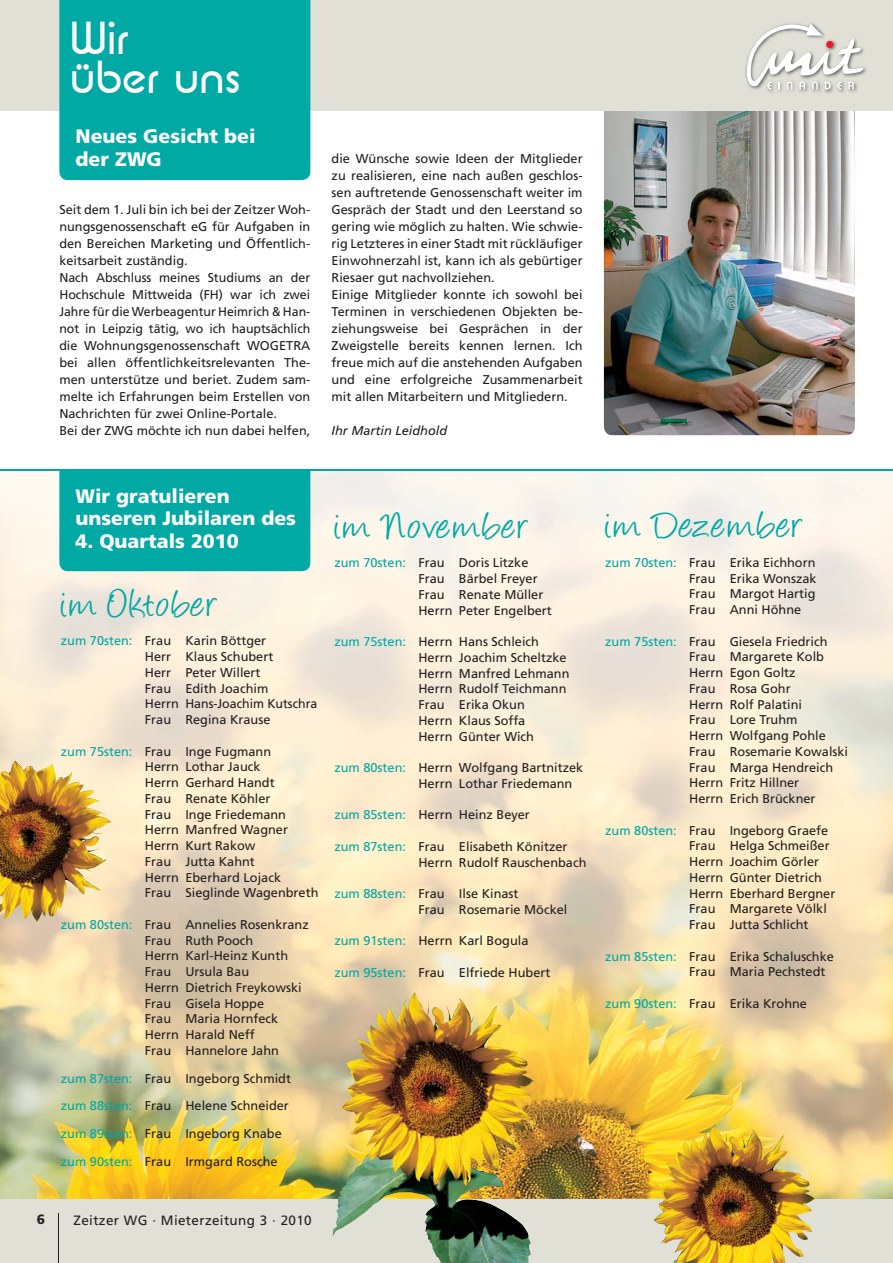
<style>
.page{position:relative;width:893px;height:1263px;background:#fff}
.page>*{position:absolute;margin:0;border:0;box-sizing:border-box;transform-origin:0 0}
.t1{font:45px "Angelina";letter-spacing:.05em;color:#00a9a4}
.t2{font:45px/39px "Expressa";letter-spacing:.025em;color:#fff}
.t3{font:900 19.5px/22.5px "Frutiger";color:#fff}
.t4{font:13.5px "Frutiger";letter-spacing:.025em;color:#231f20}
.t5{font:900 13.5px "Frutiger";color:#231f20}
.t6{font:12.75px/15.8px "Frutiger";color:#231f20}
.t7{font:italic 12.75px "Frutiger";color:#231f20}
.s1{color:#00a9a4}
</style>
<div class="page">
<img style="left:604px;top:102px;width:250px;height:333px;border-radius:9px">
<img style="left:0;top:471px;width:892px;height:728px">
<div style="left:59px;top:451px;width:251px;height:120px;background:#00a9a4;border-radius:9px"></div>
<img style="left:54px;top:816px;width:58px;height:99px">
<img style="left:0;top:1199px;width:892px;height:64px">
<div style="left:0;top:0;width:892px;height:111px;background:#e1e0d7"></div>
<img style="left:745px;top:66px;width:112px;height:27px">
<svg style="left:746px;top:23px;width:121px;height:67px"></svg>
<hr style="left:59px;top:1214px;width:1px;height:49px;background:#231f20">
<div style="left:59px;top:0;width:251px;height:180px;background:#00a9a4"></div>
<img style="left:407px;top:991px;width:119px;height:70px">
<img style="left:709px;top:1123px;width:99px;height:59px">
<div style="left:35px;top:434px;width:296px;height:35px;background:#fff"></div>
<hr style="left:0;top:469px;width:892px;height:2px;background:#00a9a4">
<h1 class="t2" style="left:71px;top:19px;width:171px">Wir<br>über uns</h1>
<h2 class="t3" style="left:75px;top:127px;width:181px">Neues Gesicht bei der ZWG</h2>
<p class="t6" style="left:59px;top:202px;width:252px;line-height:17px">Seit dem 1. Juli bin ich bei der Zeitzer Woh&shy;nungsgenossenschaft eG für Aufgaben in den Bereichen Marketing und Öffentlich&shy;keitsarbeit zuständig.<br>Nach Abschluss meines Studiums an der Hochschule Mittweida (FH) war ich zwei Jahre für die Werbeagentur Heimrich &amp; Han&shy;not in Leipzig tätig, wo ich hauptsächlich die Wohnungsgenossenschaft WOGETRA bei allen öffentlichkeitsrelevanten The&shy;men unterstütze und beriet. Zudem sam&shy;melte ich Erfahrungen beim Erstellen von Nachrichten für zwei Online-Portale.<br>Bei der ZWG möchte ich nun dabei helfen,</p>
<p class="t6" style="left:331px;top:151px;width:252px;line-height:17px">die Wünsche sowie Ideen der Mitglieder zu realisieren, eine nach außen geschlos&shy;sen auftretende Genossenschaft weiter im Gespräch der Stadt und den Leerstand so gering wie möglich zu halten. Wie schwie&shy;rig Letzteres in einer Stadt mit rückläufiger Einwohnerzahl ist, kann ich als gebürtiger Riesaer gut nachvollziehen.<br>Einige Mitglieder konnte ich sowohl bei Terminen in verschiedenen Objekten be&shy;ziehungsweise bei Gesprächen in der Zweigstelle bereits kennen lernen. Ich freue mich auf die anstehenden Aufgaben und eine erfolgreiche Zusammenarbeit mit allen Mitarbeitern und Mitgliedern.</p>
<p class="t7" style="left:331px;top:426px;width:117px">Ihr Martin Leidhold</p>
<h2 class="t3" style="left:75px;top:486px;width:222px">Wir gratulieren unseren Jubilaren des</h2>
<h2 class="t3" style="left:75px;top:531px;width:165px">4. Quartals 2010</h2>
<h1 class="t1" style="left:61px;top:585px;width:159px">im Oktober</h1>
<p class="t6" style="left:145px;top:634px;width:174px;text-indent:-84px"><span class="s1">zum 70sten:</span> Frau Karin Böttger<br>Herr Klaus Schubert<br>Herr Peter Willert<br>Frau Edith Joachim<br>Herrn Hans-Joachim Kutschra<br>Frau Regina Krause</p>
<p class="t6" style="left:145px;top:744px;width:175px;text-indent:-84px"><span class="s1">zum 75sten:</span> Frau Inge Fugmann<br>Herrn Lothar Jauck<br>Herrn Gerhard Handt<br>Frau Renate Köhler<br>Frau Inge Friedemann<br>Herrn Manfred Wagner<br>Herrn Kurt Rakow<br>Frau Jutta Kahnt<br>Herrn Eberhard Lojack<br>Frau Sieglinde Wagenbreth</p>
<p class="t6" style="left:145px;top:918px;width:165px;text-indent:-84px"><span class="s1">zum 80sten:</span> Frau Annelies Rosenkranz<br>Frau Ruth Pooch<br>Herrn Karl-Heinz Kunth<br>Frau Ursula Bau<br>Herrn Dietrich Freykowski<br>Frau Gisela Hoppe<br>Frau Maria Hornfeck<br>Herrn Harald Neff<br>Frau Hannelore Jahn</p>
<p class="t6" style="left:61px;top:1065px;width:232px;line-height:27.8px"><span class="s1">zum 87sten:</span> Frau Ingeborg Schmidt <span class="s1">zum 88sten:</span> Frau Helene Schneider <span class="s1">zum 89sten:</span> Frau Ingeborg Knabe <span class="s1">zum 90sten:</span> Frau Irmgard Rosche</p>
<h1 class="t1" style="left:334px;top:507px;width:197px">im November</h1>
<p class="t6" style="left:418px;top:556px;width:135px;text-indent:-84px"><span class="s1">zum 70sten:</span> Frau Doris Litzke<br>Frau Bärbel Freyer<br>Frau Renate Müller<br>Herrn Peter Engelbert</p>
<p class="t6" style="left:418px;top:635px;width:153px;text-indent:-84px"><span class="s1">zum 75sten:</span> Herrn Hans Schleich<br>Herrn Joachim Scheltzke<br>Herrn Manfred Lehmann<br>Herrn Rudolf Teichmann<br>Frau Erika Okun<br>Herrn Klaus Soffa<br>Herrn Günter Wich</p>
<p class="t6" style="left:418px;top:761px;width:166px;text-indent:-84px"><span class="s1">zum 80sten:</span> Herrn Wolfgang Bartnitzek<br>Herrn Lothar Friedemann</p>
<p class="t6" style="left:334px;top:808px;width:197px"><span class="s1">zum 85sten:</span> Herrn Heinz Beyer</p>
<p class="t6" style="left:418px;top:840px;width:170px;text-indent:-84px"><span class="s1">zum 87sten:</span> Frau Elisabeth Könitzer<br>Herrn Rudolf Rauschenbach</p>
<p class="t6" style="left:418px;top:887px;width:150px;text-indent:-84px"><span class="s1">zum 88sten:</span> Frau Ilse Kinast<br>Frau Rosemarie Möckel</p>
<p class="t6" style="left:334px;top:934px;width:195px"><span class="s1">zum 91sten:</span> Herrn Karl Bogula</p>
<p class="t6" style="left:334px;top:966px;width:217px"><span class="s1">zum 95sten:</span> Frau Elfriede Hubert</p>
<p class="t5" style="left:37px;top:1214px;width:10px">6</p>
<p class="t4" style="left:74px;top:1214px;width:240px">Zeitzer WG · Mieterzeitung 3 · 2010</p>
<h1 class="t1" style="left:605px;top:506px;width:200px">im Dezember</h1>
<p class="t6" style="left:689px;top:556px;width:129px;text-align:justify;text-indent:-84px"><span class="s1">zum 70sten:</span> Frau Erika Eichhorn Frau Erika Wonszak Frau Margot Hartig Frau Anni Höhne</p>
<p class="t6" style="left:689px;top:634px;width:160px;text-indent:-84px"><span class="s1">zum 75sten:</span> Frau Giesela Friedrich<br>Frau Margarete Kolb<br>Herrn Egon Goltz<br>Frau Rosa Gohr<br>Herrn Rolf Palatini<br>Frau Lore Truhm<br>Herrn Wolfgang Pohle<br>Frau Rosemarie Kowalski<br>Frau Marga Hendreich<br>Herrn Fritz Hillner<br>Herrn Erich Brückner</p>
<p class="t6" style="left:689px;top:823px;width:148px;text-indent:-84px"><span class="s1">zum 80sten:</span> Frau Ingeborg Graefe<br>Frau Helga Schmeißer<br>Herrn Joachim Görler<br>Herrn Günter Dietrich<br>Herrn Eberhard Bergner<br>Frau Margarete Völkl<br>Frau Jutta Schlicht</p>
<p class="t6" style="left:689px;top:949px;width:146px;text-indent:-84px"><span class="s1">zum 85sten:</span> Frau Erika Schaluschke<br>Frau Maria Pechstedt</p>
<p class="t6" style="left:605px;top:997px;width:203px"><span class="s1">zum 90sten:</span> Frau Erika Krohne</p>
</div>
